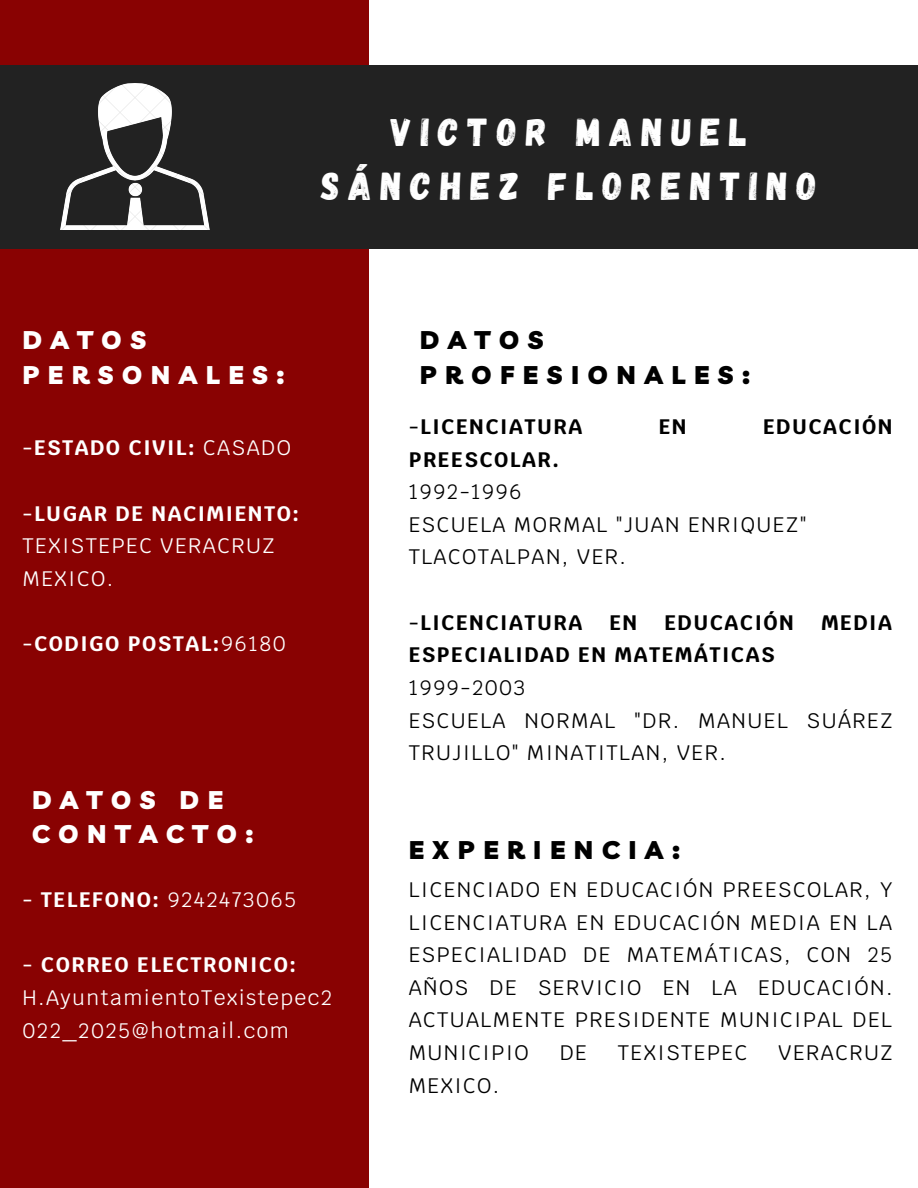
<style>
.page{position:relative;width:918px;height:1188px;background:#fff}
.page>*{position:absolute;margin:0;border:0;box-sizing:border-box;transform-origin:0 0}
.t1{font:39px/54px "Gagalin";letter-spacing:.225em;color:#fff;text-align:center}
.t2{font:900 25.5px/34.8px "Livvic";letter-spacing:.34em;color:#fff}
.t3{font:900 25.5px/34.8px "Livvic";letter-spacing:.34em;color:#000}
.t4{font:21px/32.7px "Krub";letter-spacing:.07em;color:#000;text-align:justify}
.t5{font:21px/32.7px "Krub";letter-spacing:.07em;color:#fff}
.t6{font:700 21px "Krub";letter-spacing:.07em;color:#000}
.t7{font:700 21px "Krub";letter-spacing:.07em;color:#fff}
.s1{font-weight:400}
.s2{font-weight:700}
</style>
<div class="page">
<div style="left:0;top:0;width:368px;height:1188px;background:#890202"></div>
<div style="left:0;top:65px;width:918px;height:184px;background:#222"></div>
<img style="left:61px;top:83px;width:148px;height:147px">
<p class="t1" style="left:321px;top:103px;width:497px">VICTOR MANUEL<br>SÁNCHEZ FLORENTINO</p>
<p class="t2" style="left:22px;top:322px;width:264px">DATOS<br>PERSONALES:</p>
<p class="t7" style="left:22px;top:434px;width:270px">-ESTADO CIVIL: <span class="s1">CASADO</span></p>
<p class="t5" style="left:22px;top:497px;width:278px"><span class="s2">-LUGAR DE NACIMIENTO:<br></span>TEXISTEPEC VERACRUZ<br>MEXICO.</p>
<p class="t7" style="left:22px;top:630px;width:265px">-CODIGO POSTAL:<span class="s1">96180</span></p>
<p class="t3" style="left:420px;top:322px;width:332px">DATOS<br>PROFESIONALES:</p>
<p class="t6" style="left:409px;top:413px;width:175px">-LICENCIATURA</p>
<p class="t6" style="left:659px;top:413px;width:29px">EN</p>
<p class="t6" style="left:763px;top:413px;width:131px">EDUCACIÓN</p>
<p class="t6" style="left:409px;top:445px;width:152px">PREESCOLAR.</p>
<p class="t4" style="left:409px;top:475px;width:114px">1992-1996</p>
<p class="t4" style="left:409px;top:508px;width:399px">ESCUELA MORMAL "JUAN ENRIQUEZ"</p>
<p class="t4" style="left:409px;top:541px;width:219px">TLACOTALPAN, VER.</p>
<p class="t6" style="left:409px;top:609px;width:175px">-LICENCIATURA</p>
<p class="t6" style="left:609px;top:609px;width:29px">EN</p>
<p class="t6" style="left:664px;top:609px;width:131px">EDUCACIÓN</p>
<p class="t6" style="left:821px;top:609px;width:72px">MEDIA</p>
<p class="t6" style="left:409px;top:641px;width:367px">ESPECIALIDAD EN MATEMÁTICAS</p>
<p class="t4" style="left:409px;top:671px;width:118px">1999-2003</p>
<p class="t4" style="left:409px;top:704px;width:486px">ESCUELA NORMAL "DR. MANUEL SUÁREZ<br>TRUJILLO" MINATITLAN, VER.</p>
<p class="t2" style="left:32px;top:782px;width:223px">DATOS DE<br>CONTACTO:</p>
<p class="t7" style="left:22px;top:886px;width:275px">- TELEFONO: <span class="s1">9242473065</span></p>
<p class="t7" style="left:22px;top:951px;width:275px">- CORREO ELECTRONICO:</p>
<p class="t5" style="left:22px;top:981px;width:311px">H.AyuntamientoTexistepec2<br>022_2025@hotmail.com</p>
<p class="t3" style="left:409px;top:832px;width:273px">EXPERIENCIA:</p>
<p class="t4" style="left:409px;top:873px;width:485px">LICENCIADO EN EDUCACIÓN PREESCOLAR, Y LICENCIATURA EN EDUCACIÓN MEDIA EN LA ESPECIALIDAD DE MATEMÁTICAS, CON 25<br>AÑOS DE SERVICIO EN LA EDUCACIÓN.<br>ACTUALMENTE PRESIDENTE MUNICIPAL DEL MUNICIPIO</p>
<p class="t4" style="left:560px;top:1036px;width:29px">DE</p>
<p class="t4" style="left:618px;top:1036px;width:131px">TEXISTEPEC</p>
<p class="t4" style="left:778px;top:1036px;width:116px">VERACRUZ</p>
<p class="t4" style="left:409px;top:1069px;width:92px">MEXICO.</p>
</div>
